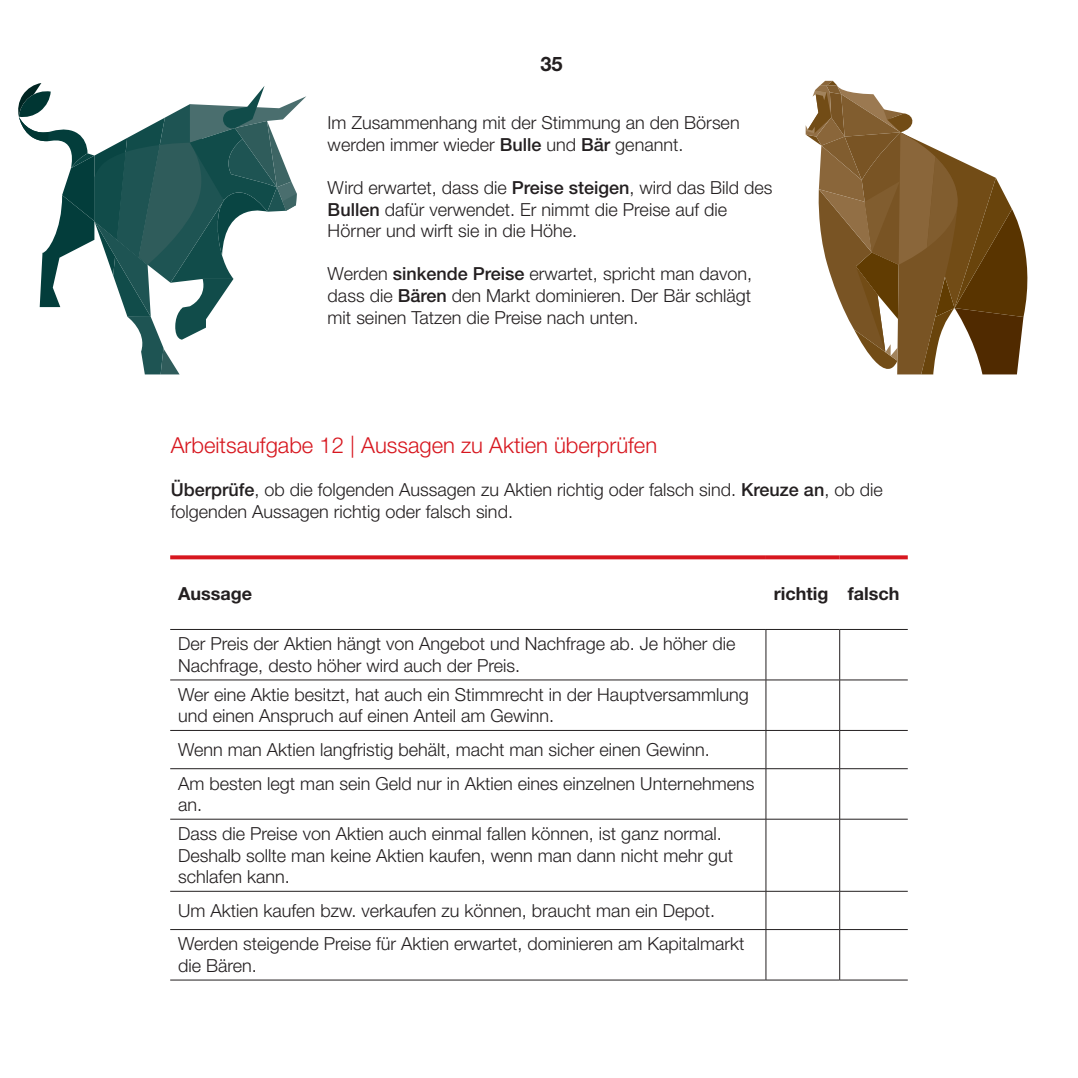
<style>
.page{position:relative;width:1078px;height:1078px;background:#fff}
.page>*{position:absolute;margin:0;border:0;box-sizing:border-box;transform-origin:0 0}
.Copy_9_13{font:300 22px "Helvetica Neue LT Pro";color:#d7171f}
.t1{font:700 20px "Helvetica Neue LT Pro";color:#231f20}
.Copy_9_13-2{font:300 18px/21.6px "Helvetica Neue LT Pro";color:#231f20}
.t2{font:700 18px "Helvetica Neue LT Pro";color:#231f20}
.s1{font-weight:500}
</style>
<div class="page">
<svg style="left:170px;top:555px;width:595px;height:4px;background:#da2b32"></svg>
<svg style="left:765px;top:555px;width:74px;height:4px"></svg>
<svg style="left:839px;top:555px;width:68px;height:4px"></svg>
<hr style="left:170px;top:629px;width:595px;height:1px;background:#231f20">
<hr style="left:765px;top:629px;width:74px;height:1px;background:#231f20">
<hr style="left:765px;top:629px;width:1px;height:50px;background:#231f20">
<hr style="left:839px;top:629px;width:68px;height:1px;background:#231f20">
<hr style="left:839px;top:629px;width:1px;height:50px;background:#231f20">
<hr style="left:170px;top:679px;width:595px;height:1px;background:#231f20">
<hr style="left:765px;top:679px;width:74px;height:1px;background:#231f20">
<hr style="left:765px;top:680px;width:1px;height:50px;background:#231f20">
<hr style="left:839px;top:679px;width:68px;height:1px;background:#231f20">
<hr style="left:839px;top:680px;width:1px;height:50px;background:#231f20">
<hr style="left:170px;top:730px;width:595px;height:1px;background:#231f20">
<hr style="left:765px;top:730px;width:74px;height:1px;background:#231f20">
<hr style="left:765px;top:730px;width:1px;height:38px;background:#231f20">
<hr style="left:839px;top:730px;width:68px;height:1px;background:#231f20">
<hr style="left:839px;top:730px;width:1px;height:38px;background:#231f20">
<hr style="left:170px;top:768px;width:595px;height:1px;background:#231f20">
<hr style="left:765px;top:768px;width:74px;height:1px;background:#231f20">
<hr style="left:765px;top:768px;width:1px;height:50px;background:#231f20">
<hr style="left:839px;top:768px;width:68px;height:1px;background:#231f20">
<hr style="left:839px;top:768px;width:1px;height:50px;background:#231f20">
<hr style="left:170px;top:818px;width:595px;height:1px;background:#231f20">
<hr style="left:765px;top:818px;width:74px;height:1px;background:#231f20">
<hr style="left:765px;top:819px;width:1px;height:71px;background:#231f20">
<hr style="left:839px;top:818px;width:68px;height:1px;background:#231f20">
<hr style="left:839px;top:819px;width:1px;height:71px;background:#231f20">
<hr style="left:170px;top:890px;width:595px;height:1px;background:#231f20">
<hr style="left:765px;top:890px;width:74px;height:1px;background:#231f20">
<hr style="left:765px;top:891px;width:1px;height:38px;background:#231f20">
<hr style="left:839px;top:890px;width:68px;height:1px;background:#231f20">
<hr style="left:839px;top:891px;width:1px;height:38px;background:#231f20">
<hr style="left:170px;top:929px;width:595px;height:1px;background:#231f20">
<hr style="left:765px;top:929px;width:74px;height:1px;background:#231f20">
<hr style="left:765px;top:929px;width:1px;height:50px;background:#231f20">
<hr style="left:839px;top:929px;width:68px;height:1px;background:#231f20">
<hr style="left:839px;top:929px;width:1px;height:50px;background:#231f20">
<hr style="left:170px;top:979px;width:595px;height:1px;background:#231f20">
<hr style="left:765px;top:979px;width:74px;height:1px;background:#231f20">
<hr style="left:839px;top:979px;width:68px;height:1px;background:#231f20">
<svg style="left:18px;top:83px;width:288px;height:291px"></svg>
<svg style="left:805px;top:81px;width:223px;height:294px"></svg>
<p class="t1" style="left:540px;top:51px;width:24px">35</p>
<p class="Copy_9_13-2" style="left:327px;top:111px;width:413px">Im Zusammenhang mit der Stimmung an den Börsen werden immer wieder <span class="s1">Bulle</span> und <span class="s1">Bär</span> genannt.</p>
<p class="Copy_9_13-2" style="left:327px;top:176px;width:446px">Wird erwartet, dass die <span class="s1">Preise steigen</span>, wird das Bild des<br><span class="s1">Bullen</span> dafür verwendet. Er nimmt die Preise auf die<br>Hörner und wirft sie in die Höhe.</p>
<p class="Copy_9_13-2" style="left:327px;top:263px;width:426px;text-align:justify">Werden <span class="s1">sinkende Preise</span> erwartet, spricht man davon, dass die <span class="s1">Bären</span> den Markt dominieren. Der Bär schlägt mit seinen Tatzen die Preise nach unten.</p>
<p class="Copy_9_13" style="left:171px;top:431px;width:488px">Arbeitsaufgabe 12 | Aussagen zu Aktien überprüfen</p>
<p class="Copy_9_13-2" style="left:171px;top:478px;width:713px"><span class="s1">Überprüfe</span>, ob die folgenden Aussagen zu Aktien richtig oder falsch sind. <span class="s1">Kreuze an</span>, ob die folgenden Aussagen richtig oder falsch sind.</p>
<p class="t2" style="left:178px;top:582px;width:75px">Aussage</p>
<p class="t2" style="left:773px;top:582px;width:56px">richtig</p>
<p class="t2" style="left:847px;top:582px;width:53px">falsch</p>
<p class="Copy_9_13-2" style="left:178px;top:632px;width:558px">Der Preis der Aktien hängt von Angebot und Nachfrage ab. Je höher die<br>Nachfrage, desto höher wird auch der Preis.</p>
<p class="Copy_9_13-2" style="left:178px;top:683px;width:572px">Wer eine Aktie besitzt, hat auch ein Stimmrecht in der Hauptversammlung und einen Anspruch auf einen Anteil am Gewinn.</p>
<p class="Copy_9_13-2" style="left:178px;top:738px;width:533px">Wenn man Aktien langfristig behält, macht man sicher einen Gewinn.</p>
<p class="Copy_9_13-2" style="left:178px;top:771px;width:577px">Am besten legt man sein Geld nur in Aktien eines einzelnen Unternehmens an.</p>
<p class="Copy_9_13-2" style="left:178px;top:822px;width:556px">Dass die Preise von Aktien auch einmal fallen können, ist ganz normal.<br>Deshalb sollte man keine Aktien kaufen, wenn man dann nicht mehr gut schlafen kann.</p>
<p class="Copy_9_13-2" style="left:178px;top:899px;width:538px">Um Aktien kaufen bzw. verkaufen zu können, braucht man ein Depot.</p>
<p class="Copy_9_13-2" style="left:178px;top:932px;width:567px">Werden steigende Preise für Aktien erwartet, dominieren am Kapitalmarkt die Bären.</p>
</div>
